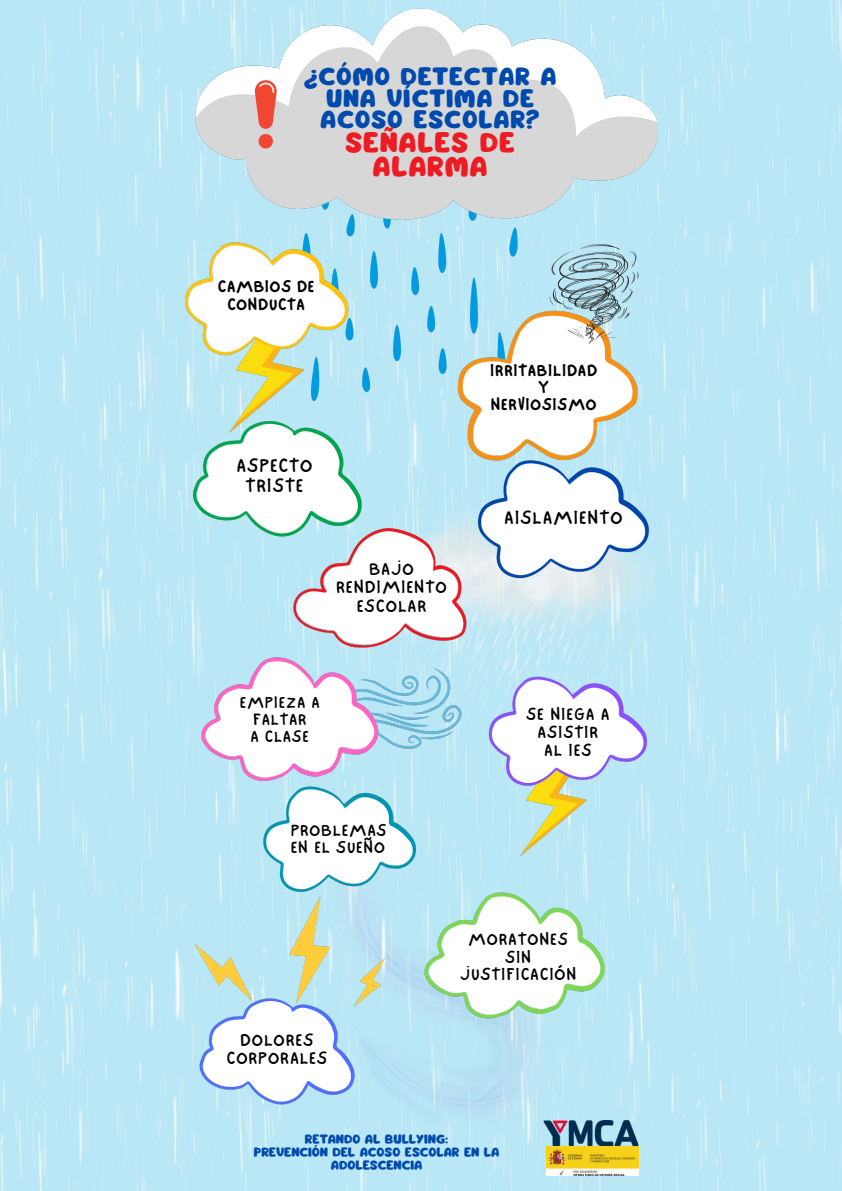
<style>
.page{position:relative;width:842px;height:1191px;background:#fff}
.page>*{position:absolute;margin:0;border:0;box-sizing:border-box;transform-origin:0 0}
.t1{font:24.7px/24px "Mango";letter-spacing:.035em;color:#ed1c24;text-align:center}
.t2{font:22px/21.8px "Mango";letter-spacing:.035em;color:#004aad;text-align:center}
.t3{font:20.2px "NF One Little Font Regular";letter-spacing:.055em;color:#000}
.t4{font:19.9px "NF One Little Font Regular";letter-spacing:.055em;color:#000}
.t5{font:18.7px/18px "NF One Little Font Regular";letter-spacing:.055em;color:#000;text-align:center}
.t6{font:18.5px/18px "NF One Little Font Regular";letter-spacing:.055em;color:#000;text-align:center}
.t7{font:18.2px "NF One Little Font Regular";letter-spacing:.055em;color:#000}
.t8{font:18.1px/17.2px "NF One Little Font Regular";letter-spacing:.055em;color:#000;text-align:center}
.t9{font:17.8px/17.2px "NF One Little Font Regular";letter-spacing:.055em;color:#000}
.t10{font:17.4px "NF One Little Font Bold";letter-spacing:.055em;color:#000}
.t11{font:17.3px "NF One Little Font Regular";letter-spacing:.055em;color:#000}
.t12{font:17.3px/17.2px "NF One Little Font Bold";letter-spacing:.055em;color:#000;text-align:center}
.t13{font:11.3px/12.8px "Mango";color:#004aad;text-align:center}
</style>
<div class="page">
<div style="left:0;top:0;width:842px;height:1190px;background:#b9e7f5"></div>
<img style="left:181px;top:4px;width:481px;height:1105px">
<img style="left:544px;top:1119px;width:94px;height:27px">
<img style="left:547px;top:1146px;width:91px;height:29px">
<p class="t2" style="left:304px;top:67px;width:254px">¿CÓMO DETECTAR A<br>UNA VÍCTIMA DE<br>ACOSO ESCOLAR?</p>
<p class="t1" style="left:345px;top:131px;width:171px">SEÑALES DE<br>ALARMA</p>
<p class="t12" style="left:218px;top:278px;width:98px">CAMBIOS DE<br>CONDUCTA</p>
<p class="t3" style="left:237px;top:453px;width:77px">ASPECTO</p>
<h2 class="t3" style="left:245px;top:472px;width:59px">TRISTE</h2>
<h3 class="t5" style="left:336px;top:560px;width:112px">BAJO<br>RENDIMIENTO<br>ESCOLAR</h3>
<h1 class="t10" style="left:490px;top:359px;width:108px">IRRITABILIDAD</h1>
<h3 class="t10" style="left:539px;top:377px;width:12px">Y</h3>
<h2 class="t10" style="left:491px;top:394px;width:107px">NERVIOSISMO</h2>
<h1 class="t4" style="left:504px;top:505px;width:120px">AISLAMIENTO</h1>
<h1 class="t11" style="left:240px;top:692px;width:81px">EMPIEZA A</h1>
<h2 class="t11" style="left:253px;top:709px;width:55px">FALTAR</h2>
<h1 class="t11" style="left:251px;top:725px;width:60px">A CLASE</h1>
<h3 class="t9" style="left:291px;top:821px;width:97px">PROBLEMAS<br>EN EL SUEÑO</h3>
<h3 class="t6" style="left:227px;top:1030px;width:102px">DOLORES<br>CORPORALES</h3>
<h3 class="t7" style="left:526px;top:703px;width:85px">SE NIEGA A</h3>
<h3 class="t7" style="left:538px;top:721px;width:62px">ASISTIR</h3>
<h3 class="t7" style="left:544px;top:738px;width:49px">AL IES</h3>
<h3 class="t8" style="left:460px;top:930px;width:118px">MORATONES<br>SIN<br>JUSTIFICACIÓN</h3>
<h3 class="t13" style="left:254px;top:1133px;width:247px">RETANDO AL BULLYING:<br>PREVENCIÓN DEL ACOSO ESCOLAR EN LA<br>ADOLESCENCIA</h3>
</div>
